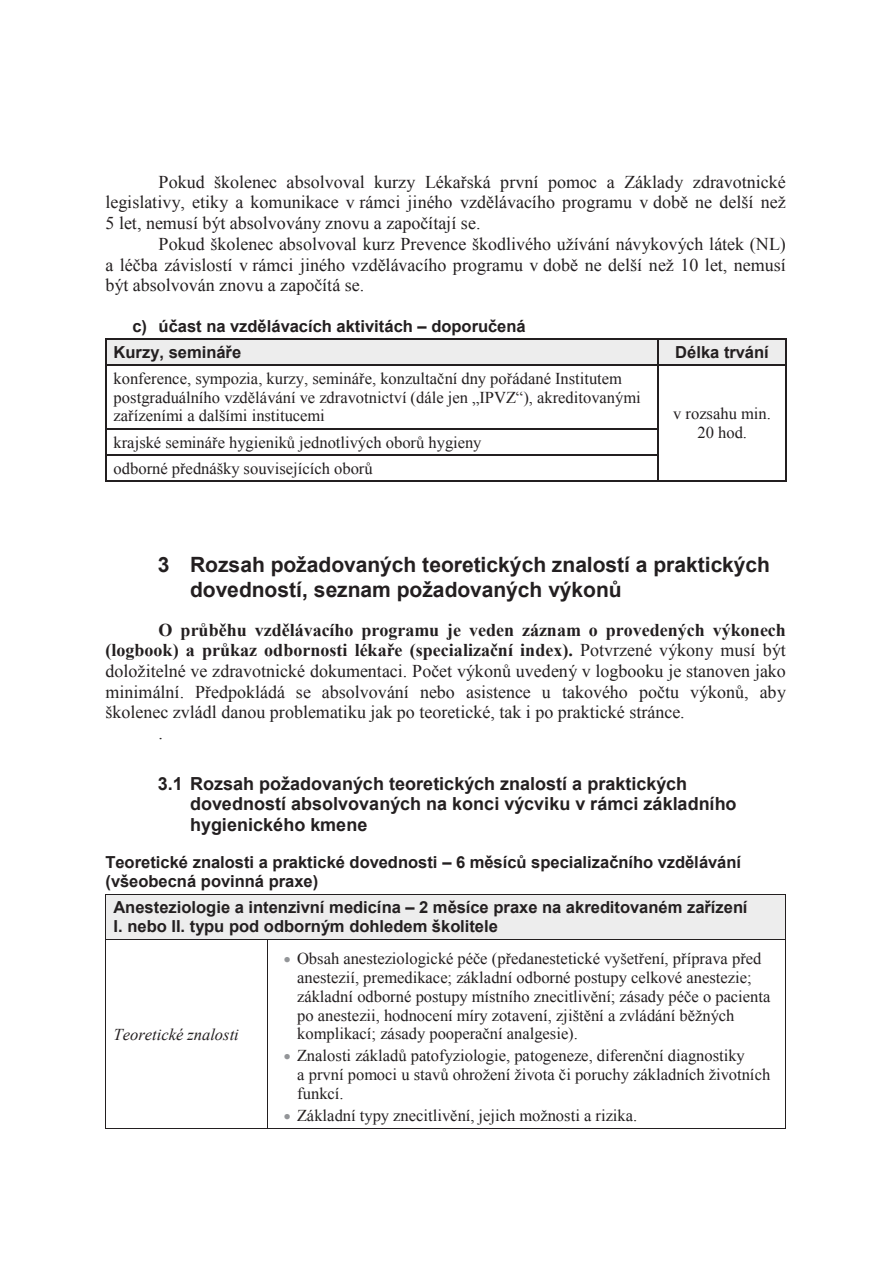
<style>
.page{position:relative;width:893px;height:1263px;background:#fff}
.page>*{position:absolute;margin:0;border:0;box-sizing:border-box;transform-origin:0 0}
.t1{font:700 21px/24.2px "Arial";color:#231f20}
.t2{font:18px/20.7px "Times New Roman";color:#231f20;text-align:justify}
.t3{font:700 18px "Times New Roman";color:#231f20}
.t4{font:700 18px/20.7px "Arial";color:#231f20}
.t5{font:16.5px/18.9px "Times New Roman";color:#231f20}
.t6{font:700 16.5px/18.9px "Arial";color:#231f20}
.t7{font:italic 16.5px "Times New Roman";color:#231f20}
.s1{font-weight:400}
.s2{color:#939598}
</style>
<div class="page">
<div style="left:106px;top:339px;width:552px;height:25px;background:#ededed"></div>
<div style="left:659px;top:339px;width:126px;height:25px;background:#ededed"></div>
<hr style="left:106px;top:338px;width:552px;height:1px;background:#231f20">
<hr style="left:659px;top:338px;width:126px;height:1px;background:#231f20">
<svg style="left:105px;top:338px;width:1px;height:28px"></svg>
<hr style="left:106px;top:364px;width:552px;height:2px;background:#231f20">
<svg style="left:658px;top:338px;width:1px;height:28px"></svg>
<hr style="left:659px;top:364px;width:126px;height:2px;background:#231f20">
<svg style="left:785px;top:338px;width:1px;height:28px"></svg>
<hr style="left:105px;top:366px;width:1px;height:63px;background:#231f20">
<hr style="left:658px;top:366px;width:1px;height:63px;background:#231f20">
<hr style="left:785px;top:366px;width:1px;height:63px;background:#231f20">
<hr style="left:106px;top:429px;width:552px;height:1px;background:#231f20">
<hr style="left:106px;top:455px;width:552px;height:1px;background:#231f20">
<svg style="left:105px;top:429px;width:1px;height:53px"></svg>
<hr style="left:106px;top:481px;width:552px;height:1px;background:#231f20">
<svg style="left:658px;top:429px;width:1px;height:53px"></svg>
<hr style="left:659px;top:481px;width:126px;height:1px;background:#231f20">
<svg style="left:785px;top:429px;width:1px;height:53px"></svg>
<div style="left:106px;top:895px;width:680px;height:44px;background:#ededed"></div>
<hr style="left:106px;top:894px;width:680px;height:1px;background:#231f20">
<hr style="left:105px;top:895px;width:1px;height:44px;background:#231f20">
<hr style="left:786px;top:895px;width:1px;height:44px;background:#231f20">
<hr style="left:106px;top:939px;width:161px;height:1px;background:#231f20">
<hr style="left:268px;top:939px;width:518px;height:1px;background:#231f20">
<hr style="left:105px;top:940px;width:1px;height:188px;background:#231f20">
<hr style="left:106px;top:1128px;width:161px;height:1px;background:#231f20">
<hr style="left:267px;top:940px;width:1px;height:188px;background:#231f20">
<hr style="left:268px;top:1128px;width:518px;height:1px;background:#231f20">
<hr style="left:786px;top:940px;width:1px;height:188px;background:#231f20">
<p class="t2" style="left:106px;top:171px;width:682px;text-indent:53px">Pokud školenec absolvoval kurzy Lékařská první pomoc a Základy zdravotnické legislativy, etiky a komunikace v rámci jiného vzdělávacího programu v době ne delší než 5 let, nemusí být absolvovány znovu a započítají se.</p>
<p class="t2" style="left:106px;top:233px;width:682px;text-indent:53px">Pokud školenec absolvoval kurz Prevence škodlivého užívání návykových látek (NL) a léčba závislostí v rámci jiného vzdělávacího programu v době ne delší než 10 let, nemusí být absolvován znovu a započítá se.</p>
<p class="t6" style="left:114px;top:313px;width:413px;line-height:26px;text-indent:19px">c) účast na vzdělávacích aktivitách – doporučená<br>Kurzy, semináře</p>
<p class="t6" style="left:675px;top:342px;width:95px">Délka trvání</p>
<p class="t5" style="left:114px;top:368px;width:528px">konference, sympozia, kurzy, semináře, konzultační dny pořádané Institutem postgraduálního vzdělávání ve zdravotnictví (dále jen „IPVZ“), akreditovanými zařízeními a dalšími institucemi</p>
<p class="t5" style="left:114px;top:428px;width:369px;line-height:26.1px">krajské semináře hygieniků jednotlivých oborů hygieny odborné přednášky souvisejících oborů</p>
<p class="t5" style="left:673px;top:404px;width:99px;text-align:center">v rozsahu min.<br>20 hod.</p>
<p class="t1" style="left:190px;top:553px;width:581px;text-indent:-32px">3 Rozsah požadovaných teoretických znalostí a praktických dovedností, seznam požadovaných výkonů</p>
<p class="t3" style="left:159px;top:617px;width:629px">O průběhu vzdělávacího programu je veden záznam o provedených výkonech</p>
<p class="t3" style="left:106px;top:637px;width:682px">(logbook) a průkaz odbornosti lékaře (specializační index). <span class="s1">Potvrzené výkony musí být</span></p>
<p class="t2" style="left:106px;top:660px;width:682px">doložitelné ve zdravotnické dokumentaci. Počet výkonů uvedený v logbooku je stanoven jako</p>
<p class="t2" style="left:106px;top:681px;width:682px">minimální. Předpokládá se absolvování nebo asistence u takového počtu výkonů, aby</p>
<p class="t2" style="left:106px;top:701px;width:581px">školenec zvládl danou problematiku jak po teoretické, tak i po praktické stránce.</p>
<p class="t2" style="left:159px;top:722px;width:6px">.</p>
<p class="t4" style="left:190px;top:773px;width:548px;text-indent:-32px">3.1 Rozsah požadovaných teoretických znalostí a praktických dovedností absolvovaných na konci výcviku v rámci základního hygienického kmene</p>
<p class="t6" style="left:106px;top:853px;width:637px">Teoretické znalosti a praktické dovednosti – 6 měsíců specializačního vzdělávání (všeobecná povinná praxe)</p>
<p class="t6" style="left:114px;top:898px;width:635px">Anesteziologie a intenzivní medicína – 2 měsíce praxe na akreditovaném zařízení<br>I. nebo II. typu pod odborným dohledem školitele</p>
<p class="t7" style="left:114px;top:1023px;width:127px">Teoretické znalosti</p>
<p class="t5" style="left:297px;top:948px;width:475px;text-indent:-14px"><span class="s2">•</span> Obsah anesteziologické péče (předanestetické vyšetření, příprava před anestezií, premedikace; základní odborné postupy celkové anestezie; základní odborné postupy místního znecitlivění; zásady péče o pacienta po anestezii, hodnocení míry zotavení, zjištění a zvládání běžných komplikací; zásady pooperační analgesie).</p>
<p class="t5" style="left:297px;top:1046px;width:475px;text-indent:-14px"><span class="s2">•</span> Znalosti základů patofyziologie, patogeneze, diferenční diagnostiky<br>a první pomoci u stavů ohrožení života či poruchy základních životních funkcí.</p>
<p class="t5" style="left:284px;top:1106px;width:355px"><span class="s2">•</span> Základní typy znecitlivění, jejich možnosti a rizika.</p>
</div>
